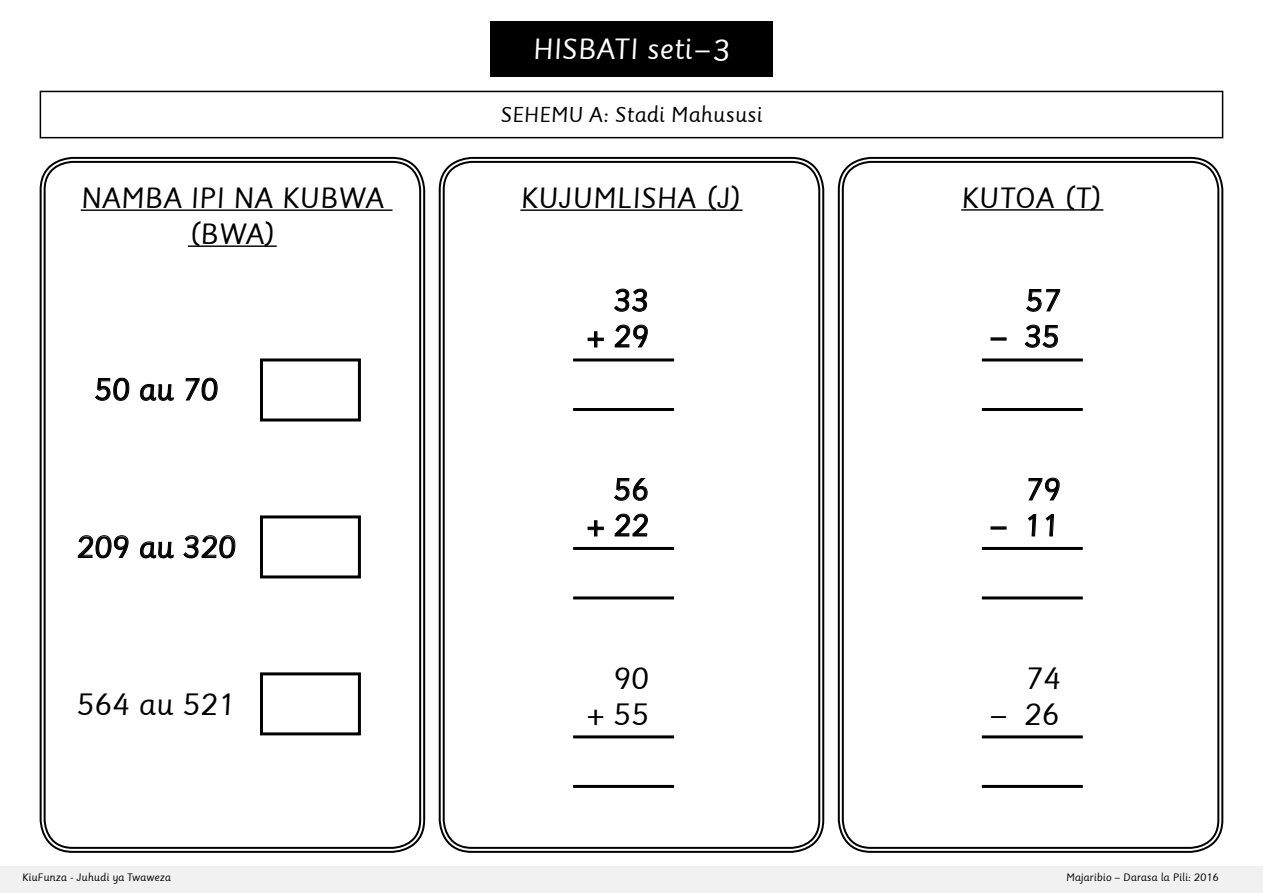
<style>
.page{position:relative;width:1263px;height:893px;background:#fff}
.page>*{position:absolute;margin:0;border:0;box-sizing:border-box;transform-origin:0 0}
.t1{font:30px/36px "Sassoon Primary";color:#000;text-align:right}
.t2{font:30px "Sassoon Primary";color:#fff}
.t3{font:28.5px "Sassoon Primary";color:#000}
.t4{font:28.5px "Sassoon Primary";color:#fff}
.t5{font:21px "Sassoon Primary";color:#000}
.t6{font:10.5px "Sassoon Primary";color:#000}
</style>
<div class="page">
<div style="left:491px;top:21px;width:282px;height:56px;background:#000"></div>
<div style="left:838px;top:157px;width:385px;height:696px;border:2px solid #000;border-radius:32px"></div>
<div style="left:842px;top:161px;width:377px;height:688px;border:2px solid #000;border-radius:28px"></div>
<hr style="left:961px;top:209px;width:142px;height:2px;background:#000">
<div style="left:40px;top:157px;width:385px;height:696px;border:2px solid #000;border-radius:32px"></div>
<div style="left:44px;top:161px;width:377px;height:688px;border:2px solid #000;border-radius:28px"></div>
<hr style="left:81px;top:209px;width:311px;height:2px;background:#000">
<hr style="left:188px;top:245px;width:89px;height:2px;background:#000">
<div style="left:439px;top:157px;width:385px;height:696px;border:2px solid #000;border-radius:32px"></div>
<div style="left:443px;top:161px;width:377px;height:688px;border:2px solid #000;border-radius:28px"></div>
<hr style="left:520px;top:209px;width:222px;height:2px;background:#000">
<div style="left:0;top:866px;width:1263px;height:27px;background:#f1f1f2"></div>
<div style="left:40px;top:91px;width:1183px;height:47px;border:2px solid #000"></div>
<div style="left:260px;top:358px;width:101px;height:63px;border:3px solid #000"></div>
<div style="left:260px;top:515px;width:101px;height:63px;border:3px solid #000"></div>
<div style="left:260px;top:672px;width:101px;height:63px;border:3px solid #000"></div>
<hr style="left:573px;top:408px;width:101px;height:3px;background:#000">
<hr style="left:573px;top:596px;width:101px;height:3px;background:#000">
<hr style="left:573px;top:785px;width:101px;height:3px;background:#000">
<hr style="left:573px;top:358px;width:101px;height:3px;background:#000">
<hr style="left:573px;top:547px;width:101px;height:3px;background:#000">
<hr style="left:573px;top:735px;width:101px;height:3px;background:#000">
<hr style="left:982px;top:408px;width:101px;height:3px;background:#000">
<hr style="left:982px;top:596px;width:101px;height:3px;background:#000">
<hr style="left:982px;top:785px;width:101px;height:3px;background:#000">
<hr style="left:982px;top:358px;width:101px;height:3px;background:#000">
<hr style="left:982px;top:547px;width:101px;height:3px;background:#000">
<hr style="left:982px;top:735px;width:101px;height:3px;background:#000">
<svg style="left:95px;top:377px;width:35px;height:24px"></svg>
<svg style="left:140px;top:383px;width:34px;height:18px"></svg>
<svg style="left:185px;top:377px;width:33px;height:24px"></svg>
<svg style="left:77px;top:535px;width:52px;height:24px"></svg>
<svg style="left:140px;top:541px;width:34px;height:18px"></svg>
<svg style="left:183px;top:535px;width:53px;height:24px"></svg>
<svg style="left:614px;top:288px;width:33px;height:24px"></svg>
<svg style="left:587px;top:331px;width:17px;height:17px"></svg>
<svg style="left:614px;top:324px;width:34px;height:24px"></svg>
<svg style="left:614px;top:478px;width:34px;height:23px"></svg>
<svg style="left:587px;top:520px;width:17px;height:17px"></svg>
<svg style="left:614px;top:513px;width:34px;height:24px"></svg>
<svg style="left:1026px;top:289px;width:34px;height:23px"></svg>
<svg style="left:1024px;top:324px;width:34px;height:24px"></svg>
<svg style="left:1028px;top:477px;width:32px;height:24px"></svg>
<svg style="left:1028px;top:514px;width:8px;height:23px"></svg>
<svg style="left:1045px;top:514px;width:9px;height:23px"></svg>
<p class="t4" style="left:533px;top:32px;width:179px">HISBATI seti–</p>
<p class="t2" style="left:713px;top:33px;width:19px">3</p>
<p class="t5" style="left:501px;top:103px;width:263px">SEHEMU A: Stadi Mahususi</p>
<p class="t3" style="left:81px;top:181px;width:305px">NAMBA IPI NA KUBWA</p>
<p class="t3" style="left:961px;top:181px;width:144px">KUTOA (T)</p>
<p class="t3" style="left:188px;top:217px;width:90px">(BWA)</p>
<p class="t3" style="left:520px;top:181px;width:128px">Kujumlisha</p>
<p class="t3" style="left:704px;top:181px;width:39px">(J)</p>
<p class="t1" style="left:94px;top:372px;width:125px">50 au 70</p>
<p class="t1" style="left:76px;top:529px;width:161px">209 au 320</p>
<p class="t1" style="left:76px;top:687px;width:161px">564 au 521</p>
<p class="t1" style="left:586px;top:283px;width:64px">33<br>+ 29</p>
<p class="t1" style="left:586px;top:472px;width:64px">56<br>+ 22</p>
<p class="t1" style="left:586px;top:661px;width:64px">90<br>+ 55</p>
<p class="t1" style="left:1025px;top:283px;width:37px">57</p>
<p class="t1" style="left:991px;top:319px;width:70px">– 35</p>
<p class="t1" style="left:1025px;top:472px;width:37px">79</p>
<p class="t1" style="left:991px;top:508px;width:70px">– 11</p>
<p class="t1" style="left:1025px;top:661px;width:37px">74</p>
<p class="t1" style="left:991px;top:697px;width:70px">– 26</p>
<p class="t6" style="left:22px;top:871px;width:150px">KiuFunza - Juhudi ya Twaweza</p>
<p class="t6" style="left:1066px;top:871px;width:154px">Majaribio – Darasa la Pili: 2016</p>
</div>
